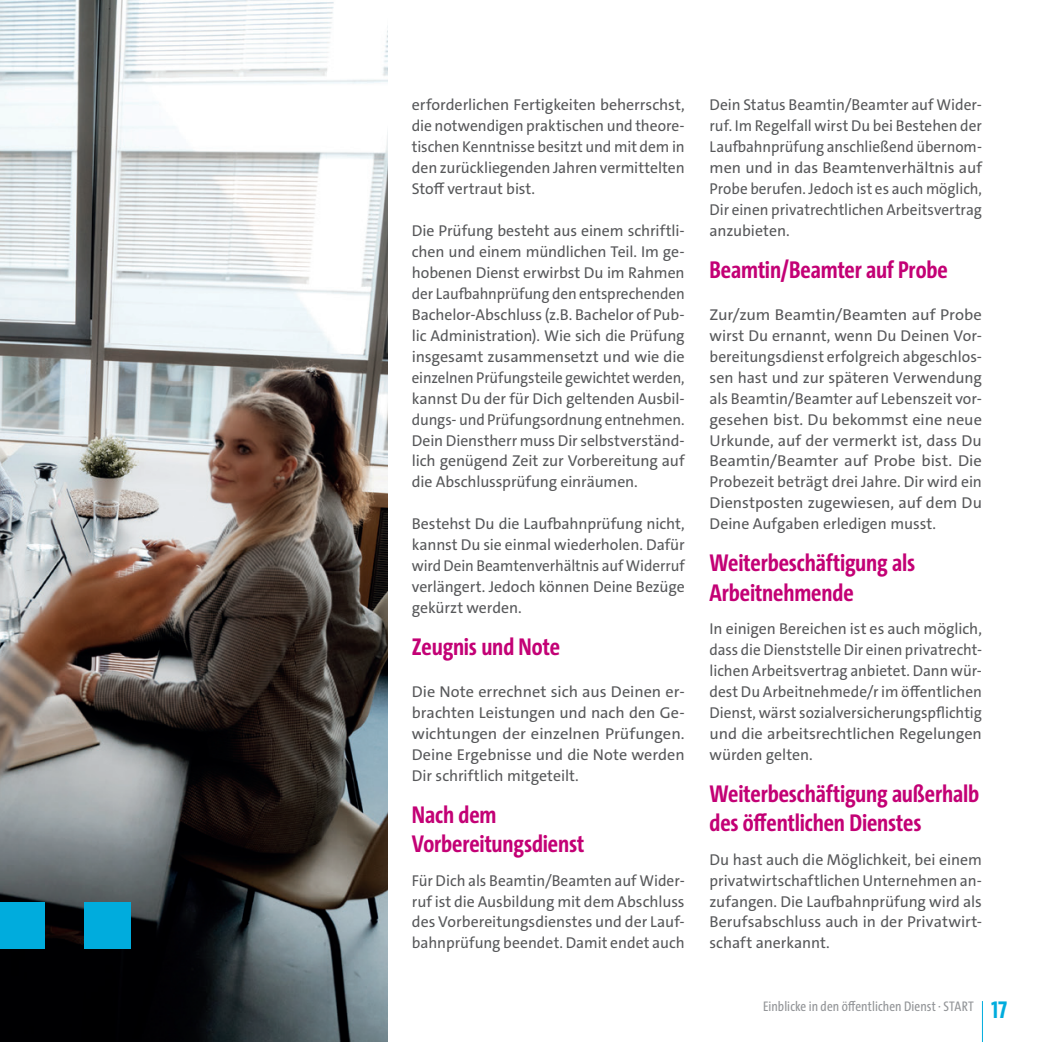
<style>
.page{position:relative;width:1042px;height:1042px;background:#fff}
.page>*{position:absolute;margin:0;border:0;box-sizing:border-box;transform-origin:0 0}
._05_Überschrift_14{font:700 24.5px/29.4px "The Sans Cd LF7";letter-spacing:-.005em;color:#c30175}
._08_Fliesstext{font:15.75px/21px "The Sans C4 s";letter-spacing:-.005em;color:#57585a;text-align:justify}
._08_Fliesstext-2{font:15.75px/21px "The Sans C4 s";letter-spacing:-.005em;color:#57585a;text-align:justify;scale:1.05 1}
._05a_Überschrift_14{font:14px "The Sans Cd LF5 Plain";letter-spacing:.005em;color:#939598}
.s1{font-family:"The Sans Cd LF7";font-weight:700;font-size:24.5px;color:#00acdd}
</style>
<div class="page">
<hr style="left:982px;top:1001px;width:1px;height:41px;background:#00acdd">
<img style="left:0;top:0;width:387px;height:1042px">
<div style="left:0;top:902px;width:45px;height:46px;background:#00acdd"></div>
<div style="left:85px;top:902px;width:46px;height:46px;background:#00acdd"></div>
<p class="_08_Fliesstext" style="left:412px;top:95px;width:274px">erforderlichen Fertigkeiten beherrschst, die notwendigen praktischen und theore&shy;tischen Kenntnisse besitzt und mit dem in den zurückliegenden Jahren vermittelten Stoff vertraut bist.</p>
<p class="_08_Fliesstext" style="left:412px;top:220px;width:274px">Die Prüfung besteht aus einem schriftli&shy;chen und einem mündlichen Teil. Im ge&shy;hobenen Dienst erwirbst Du im Rahmen der Laufbahnprüfung den entsprechenden Bachelor-Abschluss (z.B. Bachelor of Pub&shy;lic Administration). Wie sich die Prüfung insgesamt zusammensetzt und wie die einzelnen Prüfungsteile gewichtet werden, kannst Du der für Dich geltenden Ausbil&shy;dungs- und Prüfungsordnung entnehmen.<br>Dein Dienstherr muss Dir selbstverständ&shy;lich genügend Zeit zur Vorbereitung auf die Abschlussprüfung einräumen.</p>
<p class="_08_Fliesstext" style="left:412px;top:514px;width:274px">Bestehst Du die Laufbahnprüfung nicht, kannst Du sie einmal wiederholen. Dafür wird Dein Beamtenverhältnis auf Widerruf verlängert. Jedoch können Deine Bezüge gekürzt werden.</p>
<p class="_05_Überschrift_14" style="left:412px;top:631px;width:150px">Zeugnis und Note</p>
<p class="_08_Fliesstext" style="left:412px;top:681px;width:274px">Die Note errechnet sich aus Deinen er&shy;brachten Leistungen und nach den Ge&shy;wichtungen der einzelnen Prüfungen.<br>Deine Ergebnisse und die Note werden Dir schriftlich mitgeteilt.</p>
<p class="_05_Überschrift_14" style="left:412px;top:799px;width:174px">Nach dem<br>Vorbereitungsdienst</p>
<p class="_08_Fliesstext" style="left:412px;top:870px;width:274px">Für Dich als Beamtin/Beamten auf Wider&shy;ruf ist die Ausbildung mit dem Abschluss des Vorbereitungsdienstes und der Lauf&shy;bahnprüfung beendet. Damit endet auch</p>
<p class="_08_Fliesstext" style="left:709px;top:95px;width:274px">Dein Status Beamtin/Beamter auf Wider&shy;ruf. Im Regelfall wirst Du bei Bestehen der Laufbahnprüfung anschließend übernom&shy;men und in das Beamtenverhältnis auf Probe berufen. Jedoch ist es auch möglich, Dir einen privatrechtlichen Arbeitsvertrag anzubieten.</p>
<p class="_05_Überschrift_14" style="left:709px;top:254px;width:240px">Beamtin/Beamter auf Probe</p>
<p class="_08_Fliesstext-2" style="left:709px;top:304px;width:261px">Zur/zum Beamtin/Beamten auf Probe wirst Du ernannt, wenn Du Deinen Vor&shy;bereitungsdienst erfolgreich abgeschlos&shy;sen hast und zur späteren Verwendung als Beamtin/Beamter auf Lebenszeit vor&shy;gesehen bist. Du bekommst eine neue Urkunde, auf der vermerkt ist, dass Du Beamtin/Beamter auf Probe bist. Die Probezeit beträgt drei Jahre. Dir wird ein Dienstposten zugewiesen, auf dem Du Deine Aufgaben erledigen musst.</p>
<p class="_05_Überschrift_14" style="left:709px;top:547px;width:207px">Weiterbeschäftigung als<br>Arbeitnehmende</p>
<p class="_08_Fliesstext" style="left:709px;top:618px;width:274px">In einigen Bereichen ist es auch möglich, dass die Dienststelle Dir einen privatrecht&shy;lichen Arbeitsvertrag anbietet. Dann wür&shy;dest Du Arbeitnehmede/r im öffentlichen Dienst, wärst sozialversicherungspflichtig und die arbeitsrechtlichen Regelungen würden gelten.</p>
<p class="_05_Überschrift_14" style="left:709px;top:778px;width:271px">Weiterbeschäftigung außerhalb des öffentlichen Dienstes</p>
<p class="_08_Fliesstext" style="left:709px;top:849px;width:274px">Du hast auch die Möglichkeit, bei einem privatwirtschaftlichen Unternehmen an&shy;zufangen. Die Laufbahnprüfung wird als Berufsabschluss auch in der Privatwirt&shy;schaft anerkannt.</p>
<p class="_05a_Überschrift_14" style="left:763px;top:997px;width:246px">Einblicke in den öffentlichen Dienst · START <span class="s1">17</span></p>
</div>
